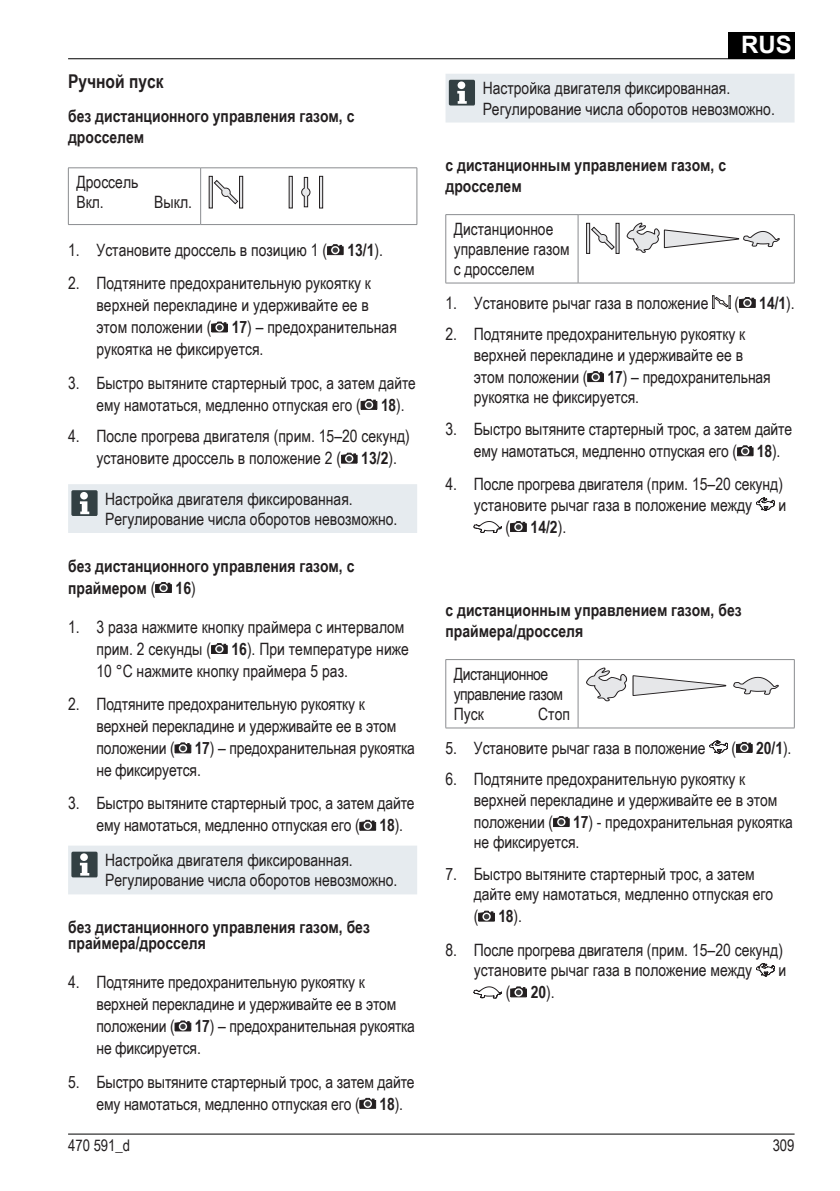
<style>
.page{position:relative;width:840px;height:1191px;background:#fff}
.page>*{position:absolute;margin:0;border:0;box-sizing:border-box;transform-origin:0 0}
.t1{font:700 24px "Arial";color:#fff}
.t2{font:700 19px "Arial Narrow";color:#231f20}
.t3{font:17px/22px "Arial Narrow";letter-spacing:-.005em;color:#231f20}
.t4{font:700 17px/20.4px "Arial Narrow";color:#231f20}
.t5{font:17px/20px "Arial Narrow";letter-spacing:-.03em;color:#231f20}
.t6{font:16px "Arial Narrow";color:#231f20}
.s1{font-weight:700}
.s2{font-weight:400}
</style>
<div class="page">
<div style="left:727px;top:32px;width:67px;height:27px;background:#000"></div>
<hr style="left:68px;top:1133px;width:726px;height:1px;background:#000">
<hr style="left:68px;top:58px;width:726px;height:1px;background:#000">
<hr style="left:68px;top:167px;width:132px;height:1px;background:#8a8c8f">
<hr style="left:68px;top:168px;width:1px;height:56px;background:#8a8c8f">
<hr style="left:200px;top:167px;width:217px;height:1px;background:#8a8c8f">
<hr style="left:200px;top:168px;width:1px;height:56px;background:#8a8c8f">
<hr style="left:416px;top:168px;width:1px;height:56px;background:#8a8c8f">
<hr style="left:68px;top:224px;width:132px;height:1px;background:#8a8c8f">
<hr style="left:200px;top:224px;width:217px;height:1px;background:#8a8c8f">
<div style="left:319px;top:176px;width:4px;height:32px;border:1px solid #231f20"></div>
<svg style="left:301px;top:177px;width:10px;height:30px"></svg>
<div style="left:303px;top:195px;width:5px;height:12px;border:1px solid #231f20"></div>
<hr style="left:209px;top:176px;width:3px;height:32px;background:#e6e7e9">
<div style="left:208px;top:176px;width:5px;height:32px;border:1px solid #231f20"></div>
<div style="left:239px;top:176px;width:4px;height:32px;border:1px solid #231f20"></div>
<svg style="left:213px;top:180px;width:26px;height:25px"></svg>
<svg style="left:327px;top:244px;width:16px;height:11px"></svg>
<svg style="left:211px;top:322px;width:17px;height:10px"></svg>
<svg style="left:360px;top:399px;width:17px;height:11px"></svg>
<svg style="left:341px;top:453px;width:16px;height:10px"></svg>
<div style="left:68px;top:484px;width:349px;height:49px;background:#e6ebef"></div>
<div style="left:80px;top:492px;width:8px;height:7px;background:#fff;border-radius:50%"></div>
<svg style="left:155px;top:582px;width:17px;height:11px"></svg>
<svg style="left:211px;top:643px;width:16px;height:11px"></svg>
<svg style="left:175px;top:742px;width:16px;height:11px"></svg>
<svg style="left:359px;top:820px;width:17px;height:10px"></svg>
<div style="left:68px;top:846px;width:349px;height:48px;background:#e6ebef"></div>
<div style="left:80px;top:853px;width:8px;height:8px;background:#fff;border-radius:50%"></div>
<svg style="left:175px;top:1020px;width:16px;height:11px"></svg>
<svg style="left:359px;top:1098px;width:17px;height:10px"></svg>
<div style="left:445px;top:74px;width:349px;height:48px;background:#e6ebef"></div>
<div style="left:457px;top:81px;width:8px;height:8px;background:#fff;border-radius:50%"></div>
<hr style="left:445px;top:214px;width:132px;height:1px;background:#8a8c8f">
<hr style="left:445px;top:215px;width:1px;height:68px;background:#8a8c8f">
<hr style="left:577px;top:214px;width:217px;height:1px;background:#8a8c8f">
<hr style="left:577px;top:215px;width:1px;height:68px;background:#8a8c8f">
<hr style="left:793px;top:215px;width:1px;height:68px;background:#8a8c8f">
<hr style="left:445px;top:283px;width:132px;height:1px;background:#8a8c8f">
<hr style="left:577px;top:283px;width:217px;height:1px;background:#8a8c8f">
<svg style="left:626px;top:223px;width:153px;height:30px"></svg>
<svg style="left:586px;top:223px;width:3px;height:31px"></svg>
<svg style="left:615px;top:223px;width:4px;height:31px"></svg>
<svg style="left:590px;top:226px;width:25px;height:25px"></svg>
<svg style="left:712px;top:296px;width:18px;height:13px"></svg>
<svg style="left:739px;top:297px;width:16px;height:11px"></svg>
<svg style="left:587px;top:371px;width:16px;height:11px"></svg>
<svg style="left:737px;top:445px;width:16px;height:11px"></svg>
<svg style="left:756px;top:498px;width:18px;height:13px"></svg>
<svg style="left:473px;top:521px;width:28px;height:12px"></svg>
<svg style="left:510px;top:521px;width:16px;height:11px"></svg>
<hr style="left:445px;top:659px;width:132px;height:1px;background:#8a8c8f">
<hr style="left:445px;top:660px;width:1px;height:67px;background:#8a8c8f">
<hr style="left:577px;top:659px;width:217px;height:1px;background:#8a8c8f">
<hr style="left:577px;top:660px;width:1px;height:67px;background:#8a8c8f">
<hr style="left:793px;top:660px;width:1px;height:67px;background:#8a8c8f">
<hr style="left:445px;top:727px;width:132px;height:1px;background:#8a8c8f">
<hr style="left:577px;top:727px;width:217px;height:1px;background:#8a8c8f">
<svg style="left:733px;top:676px;width:45px;height:19px"></svg>
<svg style="left:586px;top:667px;width:140px;height:34px"></svg>
<svg style="left:709px;top:740px;width:18px;height:13px"></svg>
<svg style="left:736px;top:742px;width:16px;height:11px"></svg>
<svg style="left:553px;top:816px;width:16px;height:11px"></svg>
<svg style="left:478px;top:910px;width:16px;height:11px"></svg>
<svg style="left:756px;top:963px;width:18px;height:13px"></svg>
<svg style="left:473px;top:986px;width:28px;height:12px"></svg>
<svg style="left:510px;top:986px;width:16px;height:11px"></svg>
<p class="t2" style="left:68px;top:66px;width:97px">Ручной пуск</p>
<p class="t4" style="left:68px;top:105px;width:288px">без дистанционного управления газом, с дросселем</p>
<p class="t3" style="left:76px;top:172px;width:64px;line-height:20px">Дроссель<br>Вкл.</p>
<p class="t3" style="left:154px;top:191px;width:39px">Выкл.</p>
<p class="t3" style="left:68px;top:238px;width:316px">1. Установите дроссель в позицию 1 ( <span class="s1">13/1</span>).</p>
<p class="t3" style="left:96px;top:271px;width:302px;text-indent:-28px">2. Подтяните предохранительную рукоятку к верхней перекладине и удерживайте ее в этом положении ( <span class="s1">17</span>) – предохранительная рукоятка не фиксируется.</p>
<p class="t3" style="left:96px;top:371px;width:321px;text-indent:-28px">3. Быстро вытяните стартерный трос, а затем дайте ему намотаться, медленно отпуская его ( <span class="s1">18</span>).</p>
<p class="t3" style="left:96px;top:425px;width:315px;text-indent:-28px">4. После прогрева двигателя (прим. 15–20 секунд) установите дроссель в положение 2 ( <span class="s1">13/2</span>).</p>
<p class="t3" style="left:105px;top:488px;width:293px;line-height:20.4px">Настройка двигателя фиксированная.<br>Регулирование числа оборотов невозможно.</p>
<p class="t4" style="left:68px;top:554px;width:288px;line-height:22px">без дистанционного управления газом, с праймером <span class="s2">(</span> 16<span class="s2">)</span></p>
<p class="t3" style="left:96px;top:615px;width:314px;text-indent:-28px">1. 3 раза нажмите кнопку праймера с интервалом прим. 2 секунды ( <span class="s1">16</span>). При температуре ниже<br>10 °C нажмите кнопку праймера 5 раз.</p>
<p class="t3" style="left:96px;top:692px;width:320px;text-indent:-28px">2. Подтяните предохранительную рукоятку к верхней перекладине и удерживайте ее в этом положении ( <span class="s1">17</span>) – предохранительная рукоятка не фиксируется.</p>
<p class="t3" style="left:96px;top:792px;width:319px;text-indent:-28px">3. Быстро вытяните стартерный трос, а затем дайте ему намотаться, медленно отпуская его ( <span class="s1">18</span>).</p>
<p class="t3" style="left:105px;top:849px;width:293px;line-height:20.4px">Настройка двигателя фиксированная.<br>Регулирование числа оборотов невозможно.</p>
<p class="t4" style="left:68px;top:918px;width:303px;line-height:16px">без дистанционного управления газом, без праймера/дросселя</p>
<p class="t3" style="left:96px;top:970px;width:320px;text-indent:-28px">4. Подтяните предохранительную рукоятку к верхней перекладине и удерживайте ее в этом положении ( <span class="s1">17</span>) – предохранительная рукоятка не фиксируется.</p>
<p class="t3" style="left:96px;top:1069px;width:319px;text-indent:-28px">5. Быстро вытяните стартерный трос, а затем дайте ему намотаться, медленно отпуская его ( <span class="s1">18</span>).</p>
<h1 class="t1" style="left:740px;top:29px;width:52px">RUS</h1>
<p class="t3" style="left:482px;top:77px;width:293px;line-height:20.4px">Настройка двигателя фиксированная.<br>Регулирование числа оборотов невозможно.</p>
<p class="t4" style="left:445px;top:154px;width:282px">с дистанционным управлением газом, с дросселем</p>
<p class="t3" style="left:453px;top:218px;width:117px;line-height:20px">Дистанционное управление газом с дросселем</p>
<p class="t3" style="left:445px;top:291px;width:264px">1. Установите рычаг газа в положение</p>
<p class="t4" style="left:734px;top:291px;width:61px"><span class="s2">(</span> 14/1<span class="s2">).</span></p>
<p class="t3" style="left:445px;top:323px;width:301px;line-height:20.4px;text-align:right">2. Подтяните предохранительную рукоятку к верхней перекладине и удерживайте ее в</p>
<p class="t3" style="left:473px;top:366px;width:298px;line-height:20.4px">этом положении ( <span class="s1">17</span>) – предохранительная рукоятка не фиксируется.</p>
<p class="t3" style="left:473px;top:417px;width:319px;text-indent:-28px">3. Быстро вытяните стартерный трос, а затем дайте ему намотаться, медленно отпуская его ( <span class="s1">18</span>).</p>
<p class="t3" style="left:445px;top:473px;width:339px;line-height:20.4px;text-align:center">4. После прогрева двигателя (прим. 15–20 секунд) установите рычаг газа в положение между</p>
<p class="t3" style="left:778px;top:493px;width:9px">и</p>
<p class="t4" style="left:505px;top:516px;width:62px"><span class="s2">(</span> 14/2<span class="s2">).</span></p>
<p class="t4" style="left:445px;top:599px;width:297px">с дистанционным управлением газом, без праймера/дросселя</p>
<p class="t5" style="left:453px;top:663px;width:111px">Дистанционное управление газом<br>Пуск</p>
<p class="t3" style="left:538px;top:702px;width:33px">Стоп</p>
<p class="t3" style="left:445px;top:736px;width:261px">5. Установите рычаг газа в положение</p>
<p class="t4" style="left:731px;top:736px;width:61px"><span class="s2">(</span> 20/1<span class="s2">).</span></p>
<p class="t3" style="left:473px;top:768px;width:305px;line-height:20.4px;text-indent:-28px">6. Подтяните предохранительную рукоятку к верхней перекладине и удерживайте ее в этом</p>
<p class="t3" style="left:473px;top:811px;width:320px;line-height:20.4px">положении ( <span class="s1">17</span>) - предохранительная рукоятка не фиксируется.</p>
<p class="t3" style="left:473px;top:863px;width:300px;line-height:20.4px;text-indent:-28px">7. Быстро вытяните стартерный трос, а затем дайте ему намотаться, медленно отпуская его</p>
<p class="t3" style="left:473px;top:904px;width:49px">( <span class="s1">18</span>).</p>
<p class="t3" style="left:445px;top:938px;width:339px;line-height:20.4px;text-align:center">8. После прогрева двигателя (прим. 15–20 секунд) установите рычаг газа в положение между</p>
<p class="t3" style="left:778px;top:958px;width:9px">и</p>
<p class="t3" style="left:505px;top:980px;width:50px">( <span class="s1">20</span>).</p>
<p class="t6" style="left:68px;top:1133px;width:64px">470 591_d</p>
<p class="t6" style="left:772px;top:1133px;width:23px">309</p>
</div>
